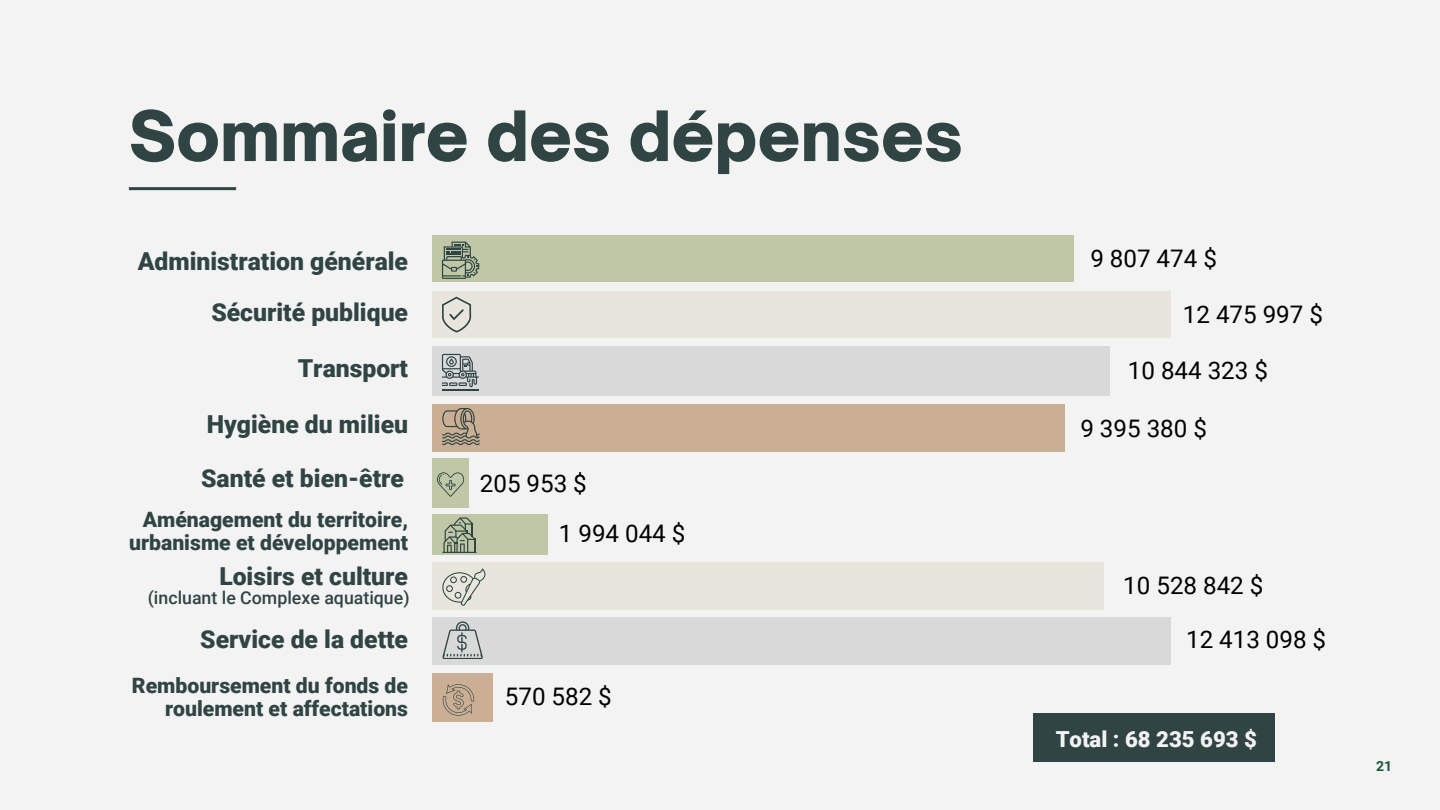
<style>
.page{position:relative;width:1440px;height:810px;background:#f3f3f3}
.page>*{position:absolute;margin:0;border:0;box-sizing:border-box;transform-origin:0 0}
.t1{font:900 66.4px "Open Sauce One";color:#304543}
.t2{font:900 24.7px "Roboto";color:#304543}
.t3{font:24.2px "Roboto";color:#000}
.t4{font:900 22.1px "Roboto";color:#f3f3f3}
.t5{font:900 21.2px/23.2px "Roboto";color:#304543;text-align:right}
.t6{font:500 17.7px "Roboto";color:#304543}
.t7{font:700 14px "Roboto";color:#1c5739}
</style>
<div class="page">
<div style="left:432px;top:235px;width:642px;height:47px;background:#bfc7a6"></div>
<div style="left:432px;top:291px;width:739px;height:46px;background:#e8e6dc"></div>
<div style="left:432px;top:346px;width:678px;height:49px;background:#d9d9d9"></div>
<div style="left:432px;top:404px;width:633px;height:48px;background:#cbaf94"></div>
<div style="left:432px;top:515px;width:115px;height:40px;background:#bfc7a6"></div>
<div style="left:432px;top:562px;width:672px;height:48px;background:#e8e6dc"></div>
<div style="left:432px;top:617px;width:739px;height:48px;background:#d9d9d9"></div>
<div style="left:432px;top:673px;width:61px;height:48px;background:#cbaf94"></div>
<svg style="left:442px;top:242px;width:37px;height:37px"></svg>
<svg style="left:442px;top:297px;width:29px;height:36px"></svg>
<svg style="left:442px;top:408px;width:38px;height:37px"></svg>
<hr style="left:442px;top:390px;width:37px;height:1px;background:#304543">
<svg style="left:442px;top:354px;width:37px;height:33px"></svg>
<svg style="left:442px;top:684px;width:32px;height:32px"></svg>
<hr style="left:442px;top:552px;width:35px;height:1px;background:#304543">
<svg style="left:443px;top:517px;width:33px;height:35px"></svg>
<svg style="left:442px;top:568px;width:43px;height:38px"></svg>
<svg style="left:442px;top:621px;width:41px;height:38px"></svg>
<hr style="left:129px;top:187px;width:107px;height:3px;background:#304543">
<div style="left:432px;top:458px;width:36px;height:49px;background:#bfc7a6"></div>
<svg style="left:437px;top:472px;width:27px;height:25px"></svg>
<div style="left:1033px;top:713px;width:241px;height:48px;background:#304543"></div>
<p class="t1" style="left:129px;top:95px;width:836px">Sommaire des dépenses</p>
<h1 class="t2" style="left:138px;top:247px;width:272px">Administration générale</h1>
<h3 class="t3" style="left:1090px;top:245px;width:128px">9 807 474 $</h3>
<h3 class="t2" style="left:211px;top:299px;width:198px">Sécurité publique</h3>
<h3 class="t3" style="left:1183px;top:301px;width:142px">12 475 997 $</h3>
<h3 class="t2" style="left:298px;top:354px;width:112px">Transport</h3>
<h3 class="t3" style="left:1128px;top:357px;width:142px">10 844 323 $</h3>
<h4 class="t2" style="left:207px;top:410px;width:203px">Hygiène du milieu</h4>
<h2 class="t3" style="left:1080px;top:415px;width:128px">9 395 380 $</h2>
<h2 class="t2" style="left:201px;top:464px;width:204px">Santé et bien-être</h2>
<p class="t3" style="left:480px;top:469px;width:108px">205 953 $</p>
<h3 class="t5" style="left:129px;top:508px;width:280px">Aménagement du territoire, urbanisme et développement</h3>
<p class="t2" style="left:219px;top:562px;width:190px">Loisirs et culture</p>
<h2 class="t6" style="left:148px;top:588px;width:263px">(incluant le Complexe aquatique)</h2>
<h3 class="t2" style="left:200px;top:625px;width:209px">Service de la dette</h3>
<h4 class="t5" style="left:132px;top:674px;width:278px">Remboursement du fonds de roulement et affectations</h4>
<p class="t3" style="left:559px;top:520px;width:128px">1 994 044 $</p>
<p class="t3" style="left:505px;top:683px;width:108px">570 582 $</p>
<h2 class="t3" style="left:1123px;top:572px;width:142px">10 528 842 $</h2>
<p class="t3" style="left:1186px;top:625px;width:142px">12 413 098 $</p>
<h2 class="t4" style="left:1056px;top:726px;width:203px">Total : 68 235 693 $</h2>
<p class="t7" style="left:1376px;top:758px;width:18px">21</p>
</div>
